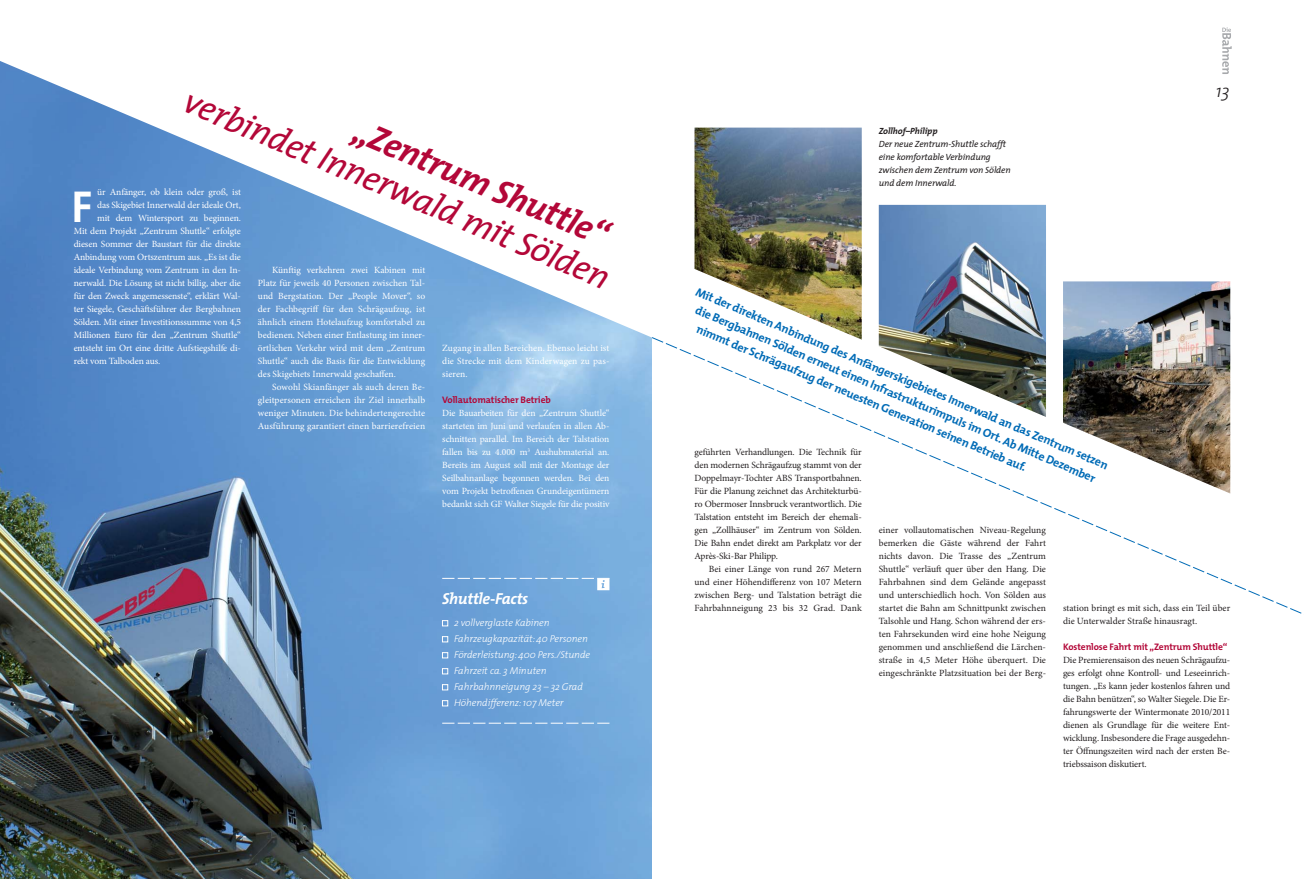
<style>
.page{position:relative;width:1304px;height:879px;background:#fff}
.page>*{position:absolute;margin:0;border:0;box-sizing:border-box;transform-origin:0 0}
.t1{font:700 45px "The Mix";color:#fff}
.t2{font:italic 35px "The Mix";color:#b30738}
.t3{font:italic 700 35px "The Mix";color:#b30738}
.t4{font:italic 300 18px "The Mix";color:#231f20}
.t5{font:italic 700 16px "The Mix";letter-spacing:-.02em;color:#fff}
.t6{font:700 12px "The Mix";color:#006bb6}
.t7{font:italic 300 10px/16px "The Mix";letter-spacing:-.01em;color:#fff}
.t8{font:9.5px/13px "Minion Pro";letter-spacing:-.01em;color:#fff;text-align:justify}
.t9{font:9.5px/13px "Minion Pro";color:#231f20;text-align:justify}
.t10{font:700 9.5px "The Mix";letter-spacing:-.01em;color:#b30738}
.t11{font:italic 9px/13px "The Mix";letter-spacing:-.01em;color:#231f20}
.t12{font:italic 700 9px "The Mix";letter-spacing:-.01em;color:#231f20}
</style>
<div class="page">
<svg style="left:1222px;top:27px;width:10px;height:47px"></svg>
<img style="left:0;top:61px;width:652px;height:818px">
<img style="left:694px;top:128px;width:168px;height:209px">
<img style="left:879px;top:205px;width:167px;height:132px">
<img style="left:1063px;top:281px;width:167px;height:56px">
<svg style="left:652px;top:337px;width:650px;height:277px"></svg>
<svg style="left:442px;top:620px;width:6px;height:6px"></svg>
<svg style="left:442px;top:636px;width:6px;height:6px"></svg>
<svg style="left:442px;top:652px;width:6px;height:6px"></svg>
<svg style="left:442px;top:668px;width:6px;height:6px"></svg>
<svg style="left:442px;top:684px;width:6px;height:6px"></svg>
<svg style="left:442px;top:700px;width:6px;height:6px"></svg>
<svg style="left:442px;top:723px;width:167px;height:1px"></svg>
<svg style="left:442px;top:578px;width:167px;height:12px"></svg>
<h2 class="t2" style="left:192px;top:86px;width:460px;rotate:23deg">verbindet Innerwald mit Sölden</h2>
<h2 class="t3" style="left:361px;top:115px;width:275px;rotate:23deg">„Zentrum Shuttle“</h2>
<p class="t8" style="left:97px;top:186px;width:145px">ür Anfänger, ob klein oder groß, ist</p>
<p class="t8" style="left:97px;top:199px;width:145px">das Skigebiet Innerwald der ideale Ort,</p>
<p class="t8" style="left:97px;top:212px;width:145px">mit dem Wintersport zu beginnen.</p>
<p class="t8" style="left:74px;top:225px;width:169px">Mit dem Projekt „Zentrum Shuttle“ erfolgte</p>
<p class="t8" style="left:74px;top:238px;width:169px">diesen Sommer der Baustart für die direkte</p>
<p class="t8" style="left:74px;top:251px;width:169px">Anbindung vom Ortszentrum aus. „Es ist die</p>
<p class="t8" style="left:74px;top:264px;width:169px">ideale Verbindung vom Zentrum in den In-</p>
<p class="t8" style="left:74px;top:277px;width:169px">nerwald. Die Lösung ist nicht billig, aber die</p>
<p class="t8" style="left:74px;top:290px;width:169px">für den Zweck angemessenste“, erklärt Wal-</p>
<p class="t8" style="left:74px;top:303px;width:169px">ter Siegele, Geschäftsführer der Bergbahnen</p>
<p class="t8" style="left:74px;top:316px;width:169px">Sölden. Mit einer Investitionssumme von 4,5</p>
<p class="t8" style="left:74px;top:329px;width:169px">Millionen Euro für den „Zentrum Shuttle“</p>
<p class="t8" style="left:74px;top:342px;width:169px">entsteht im Ort eine dritte Aufstiegshilfe di-</p>
<p class="t8" style="left:74px;top:355px;width:88px">rekt vom Talboden aus.</p>
<h1 class="t1" style="left:72px;top:187px;width:22px">F</h1>
<p class="t8" style="left:258px;top:264px;width:169px;text-indent:14px">Künftig verkehren zwei Kabinen mit Platz für jeweils 40 Personen zwischen Tal&shy;und Bergstation. Der „People Mover“, so der Fachbegriff für den Schrägaufzug, ist ähnlich einem Hotelaufzug komfortabel zu bedienen. Neben einer Entlastung im inner&shy;örtlichen Verkehr wird mit dem „Zentrum Shuttle“ auch die Basis für die Entwicklung des Skigebiets Innerwald geschaffen.</p>
<p class="t8" style="left:258px;top:381px;width:169px;text-indent:14px">Sowohl Skianfänger als auch deren Be&shy;gleitpersonen erreichen ihr Ziel innerhalb weniger Minuten. Die behindertengerechte Ausführung garantiert einen barrierefreien</p>
<p class="t8" style="left:442px;top:342px;width:169px">Zugang in allen Bereichen. Ebenso leicht ist die Strecke mit dem Kinderwagen zu pas&shy;sieren.</p>
<p class="t10" style="left:442px;top:396px;width:110px">Vollautomatischer Betrieb</p>
<p class="t8" style="left:442px;top:407px;width:169px">Die Bauarbeiten für den „Zentrum Shuttle“ starteten im Juni und verlaufen in allen Ab&shy;schnitten parallel. Im Bereich der Talstation fallen bis zu 4.000 m<sup>3</sup> Aushubmaterial an.<br>Bereits im August soll mit der Montage der Seilbahnanlage begonnen werden. Bei den vom Projekt betroffenen Grundeigentümern bedankt sich GF Walter Siegele für die positiv</p>
<h3 class="t5" style="left:442px;top:591px;width:88px">Shuttle-Facts</h3>
<p class="t7" style="left:454px;top:615px;width:138px">2 vollverglaste Kabinen<br>Fahrzeugkapazität: 40 Personen<br>Förderleistung: 400 Pers./Stunde<br>Fahrzeit ca. 3 Minuten<br>Fahrbahnneigung 23 – 32 Grad<br>Höhendifferenz: 107 Meter</p>
<p class="t12" style="left:879px;top:127px;width:60px">Zollhof–Philipp</p>
<p class="t11" style="left:879px;top:138px;width:134px">Der neue Zentrum-Shuttle schafft eine komfortable Verbindung zwischen dem Zentrum von Sölden und dem Innerwald.</p>
<h3 class="t4" style="left:1216px;top:83px;width:15px">13</h3>
<p class="t6" style="left:698px;top:286px;width:448px;rotate:23deg">Mit der direkten Anbindung des Anfängerskigebietes Innerwald an das Zentrum setzen</p>
<p class="t6" style="left:698px;top:305px;width:435px;rotate:23deg">die Bergbahnen Sölden erneut einen Infrastrukturimpuls im Ort. Ab Mitte Dezember</p>
<p class="t6" style="left:699px;top:323px;width:359px;rotate:23deg">nimmt der Schrägaufzug der neuesten Generation seinen Betrieb auf.</p>
<p class="t9" style="left:694px;top:446px;width:169px">geführten Verhandlungen. Die Technik für den modernen Schrägaufzug stammt von der Doppelmayr-Tochter ABS Transportbahnen.<br>Für die Planung zeichnet das Architekturbü&shy;ro Obermoser Innsbruck verantwortlich. Die Talstation entsteht im Bereich der ehemali&shy;gen „Zollhäuser“ im Zentrum von Sölden.<br>Die Bahn endet direkt am Parkplatz vor der Après-Ski-Bar Philipp.</p>
<p class="t9" style="left:694px;top:563px;width:169px;text-indent:14px">Bei einer Länge von rund 267 Metern und einer Höhendifferenz von 107 Metern zwischen Berg- und Talstation beträgt die Fahrbahnneigung 23 bis 32 Grad. Dank</p>
<p class="t9" style="left:879px;top:524px;width:169px">einer vollautomatischen Niveau-Regelung bemerken die Gäste während der Fahrt nichts davon. Die Trasse des „Zentrum Shuttle“ verläuft quer über den Hang. Die Fahrbahnen sind dem Gelände angepasst und unterschiedlich hoch. Von Sölden aus startet die Bahn am Schnittpunkt zwischen Talsohle und Hang. Schon während der ers&shy;ten Fahrsekunden wird eine hohe Neigung genommen und anschließend die Lärchen&shy;straße in 4,5 Meter Höhe überquert. Die eingeschränkte Platzsituation bei der Berg-</p>
<p class="t9" style="left:1063px;top:602px;width:169px">station bringt es mit sich, dass ein Teil über die Unterwalder Straße hinausragt.</p>
<p class="t10" style="left:1063px;top:643px;width:166px">Kostenlose Fahrt mit „Zentrum Shuttle“</p>
<p class="t9" style="left:1063px;top:654px;width:169px">Die Premierensaison des neuen Schrägaufzu&shy;ges erfolgt ohne Kontroll- und Leseeinrich&shy;tungen. „Es kann jeder kostenlos fahren und die Bahn benützen“, so Walter Siegele. Die Er&shy;fahrungswerte der Wintermonate 2010/2011 dienen als Grundlage für die weitere Ent&shy;wicklung. Insbesondere die Frage ausgedehn&shy;ter Öffnungszeiten wird nach der ersten Be&shy;triebssaison diskutiert.</p>
</div>
